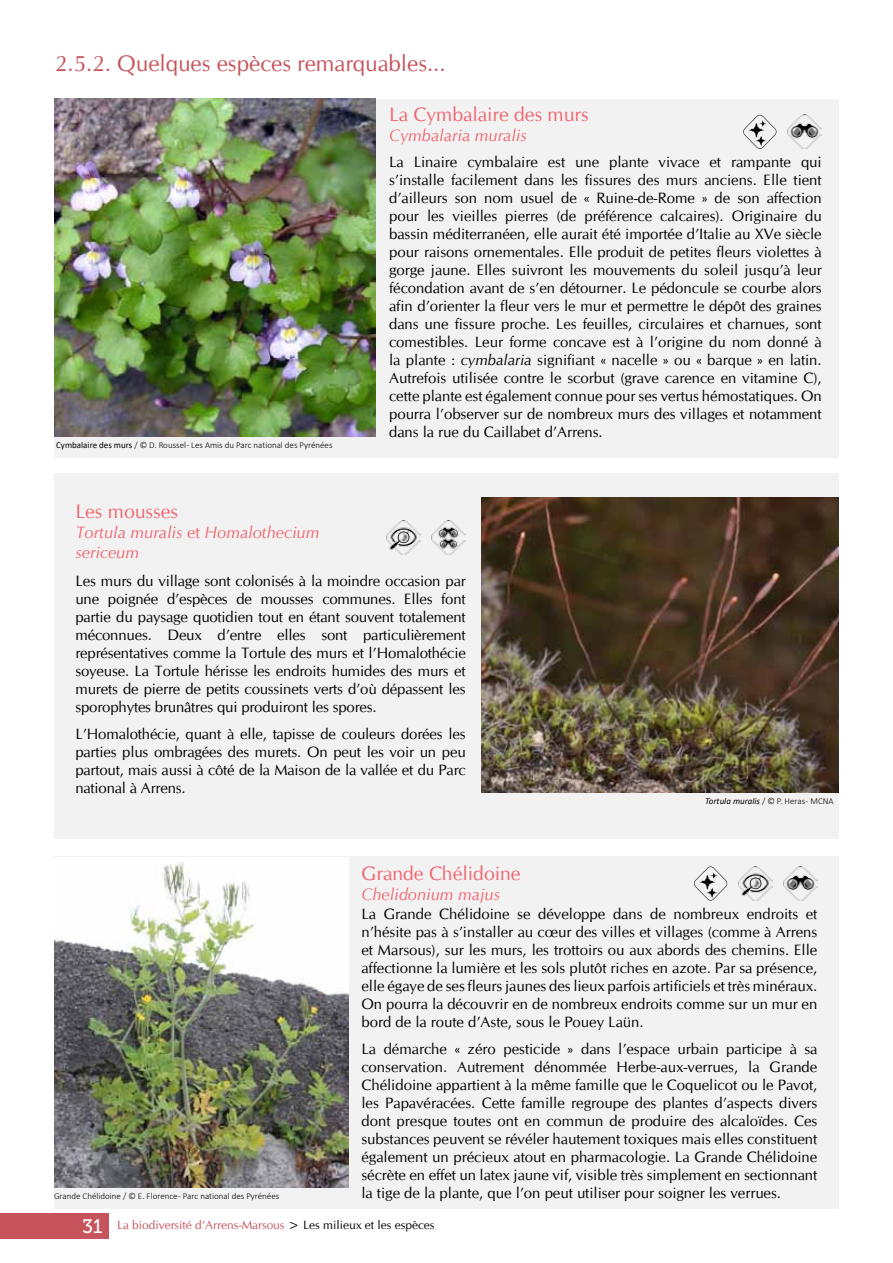
<style>
.page{position:relative;width:893px;height:1263px;background:#fff}
.page>*{position:absolute;margin:0;border:0;box-sizing:border-box;transform-origin:0 0}
.t1{font:22.5px "CG Omega";color:#c7545c}
.t2{font:19.5px "CG Omega";color:#f16670}
.t3{font:italic 16.5px/19.8px "CG Omega";color:#f16670}
.t4{font:15px/18px "CG Omega";color:#000;text-align:justify}
.t5{font:12px "CG Omega";color:#c7545c}
.t6{font:300 9px "Calibri";color:#000}
.t7{font:italic 9px "Calibri";color:#000}
.s1{font-weight:400}
.s2{font-style:normal}
.s3{font-style:italic}
.s4{font-weight:300;font-style:normal}
.s5{font-family:"Museo Slab 500";font-size:19.5px;color:#fff}
.s6{color:#000}
</style>
<div class="page">
<div style="left:0;top:1213px;width:108px;height:26px;background:#c7545c"></div>
<div style="left:54px;top:99px;width:785px;height:358px;background:#f2f2f2"></div>
<img style="left:54px;top:99px;width:322px;height:338px">
<svg style="left:743px;top:115px;width:34px;height:34px"></svg>
<img style="left:745px;top:119px;width:26px;height:28px">
<img style="left:788px;top:115px;width:34px;height:34px">
<div style="left:54px;top:473px;width:785px;height:365px;background:#f2f2f2"></div>
<img style="left:482px;top:497px;width:357px;height:295px">
<img style="left:432px;top:520px;width:34px;height:34px">
<img style="left:387px;top:520px;width:34px;height:34px">
<div style="left:54px;top:857px;width:785px;height:352px;background:#f2f2f2"></div>
<img style="left:54px;top:858px;width:295px;height:330px">
<img style="left:783px;top:866px;width:34px;height:34px">
<img style="left:738px;top:866px;width:34px;height:34px">
<svg style="left:694px;top:866px;width:34px;height:34px"></svg>
<img style="left:696px;top:870px;width:25px;height:28px">
<h1 class="t1" style="left:55px;top:50px;width:392px">2.5.2. Quelques espèces remarquables...</h1>
<h2 class="t2" style="left:389px;top:103px;width:201px">La Cymbalaire des murs</h2>
<p class="t3" style="left:389px;top:125px;width:139px">Cymbalaria muralis</p>
<p class="t6" style="left:56px;top:439px;width:278px"><span class="s1">Cymbalaire des murs</span> / © D. Roussel - Les Amis du Parc national des Pyrénées</p>
<h2 class="t2" style="left:75px;top:501px;width:104px">Les mousses</h2>
<p class="t3" style="left:75px;top:523px;width:245px">Tortula muralis <span class="s2">et</span> Homalothecium sericeum</p>
<p class="t4" style="left:389px;top:153px;width:434px">La Linaire cymbalaire est une plante vivace et rampante qui s’installe facilement dans les fissures des murs anciens. Elle tient d’ailleurs son nom usuel de « Ruine-de-Rome » de son affection pour les vieilles pierres (de préférence calcaires). Originaire du bassin méditerranéen, elle aurait été importée d’Italie au XVe siècle pour raisons ornementales. Elle produit de petites fleurs violettes à gorge jaune. Elles suivront les mouvements du soleil jusqu’à leur fécondation avant de s’en détourner. Le pédoncule se courbe alors afin d’orienter la fleur vers le mur et permettre le dépôt des graines dans une fissure proche. Les feuilles, circulaires et charnues, sont comestibles. Leur forme concave est à l’origine du nom donné à la plante : <span class="s3">cymbalaria</span> signifiant « nacelle » ou « barque » en latin.<br>Autrefois utilisée contre le scorbut (grave carence en vitamine C), cette plante est également connue pour ses vertus hémostatiques. On pourra l’observer sur de nombreux murs des villages et notamment dans la rue du Caillabet d’Arrens.</p>
<p class="t4" style="left:75px;top:572px;width:392px">Les murs du village sont colonisés à la moindre occasion par une poignée d’espèces de mousses communes. Elles font partie du paysage quotidien tout en étant souvent totalement méconnues. Deux d’entre elles sont particulièrement représentatives comme la Tortule des murs et l’Homalothécie soyeuse. La Tortule hérisse les endroits humides des murs et murets de pierre de petits coussinets verts d’où dépassent les sporophytes brunâtres qui produiront les spores.</p>
<p class="t4" style="left:75px;top:725px;width:392px">L’Homalothécie, quant à elle, tapisse de couleurs dorées les parties plus ombragées des murets. On peut les voir un peu partout, mais aussi à côté de la Maison de la vallée et du Parc national à Arrens.</p>
<h2 class="t2" style="left:361px;top:862px;width:161px">Grande Chélidoine</h2>
<p class="t3" style="left:361px;top:884px;width:140px">Chelidonium majus</p>
<p class="t7" style="left:705px;top:794px;width:130px">Tortula muralis <span class="s4">/ © P. Heras - MCNA</span></p>
<p class="t6" style="left:54px;top:1190px;width:227px">Grande Chélidoine / © E. Florence - Parc national des Pyrénées</p>
<p class="t4" style="left:361px;top:905px;width:457px">La Grande Chélidoine se développe dans de nombreux endroits et n’hésite pas à s’installer au cœur des villes et villages (comme à Arrens et Marsous), sur les murs, les trottoirs ou aux abords des chemins. Elle affectionne la lumière et les sols plutôt riches en azote. Par sa présence, elle égaye de ses fleurs jaunes des lieux parfois artificiels et très minéraux.<br>On pourra la découvrir en de nombreux endroits comme sur un mur en bord de la route d’Aste, sous le Pouey Laün.</p>
<p class="t4" style="left:361px;top:1040px;width:457px">La démarche « zéro pesticide » dans l’espace urbain participe à sa conservation. Autrement dénommée H erbe-aux-verrues, la Grande Chélidoine appartient à la même famille que le Coquelicot ou le Pavot, les Papavéracées. Cette famille regroupe des plantes d’aspects divers dont presque toutes ont en commun de produire des alcaloïdes. Ces substances peuvent se révéler hautement toxiques mais elles constituent également un précieux atout en pharmacologie. La Grande Chélidoine sécrète en effet un latex jaune vif, visible très simplement en sectionnant la tige de la plante, que l’on peut utiliser pour soigner les verrues.</p>
<p class="t5" style="left:82px;top:1218px;width:354px"><span class="s5">31</span> La biodiversité d’Arrens-Marsous <span class="s6">&gt; Les milieux et les espèces</span></p>
</div>
